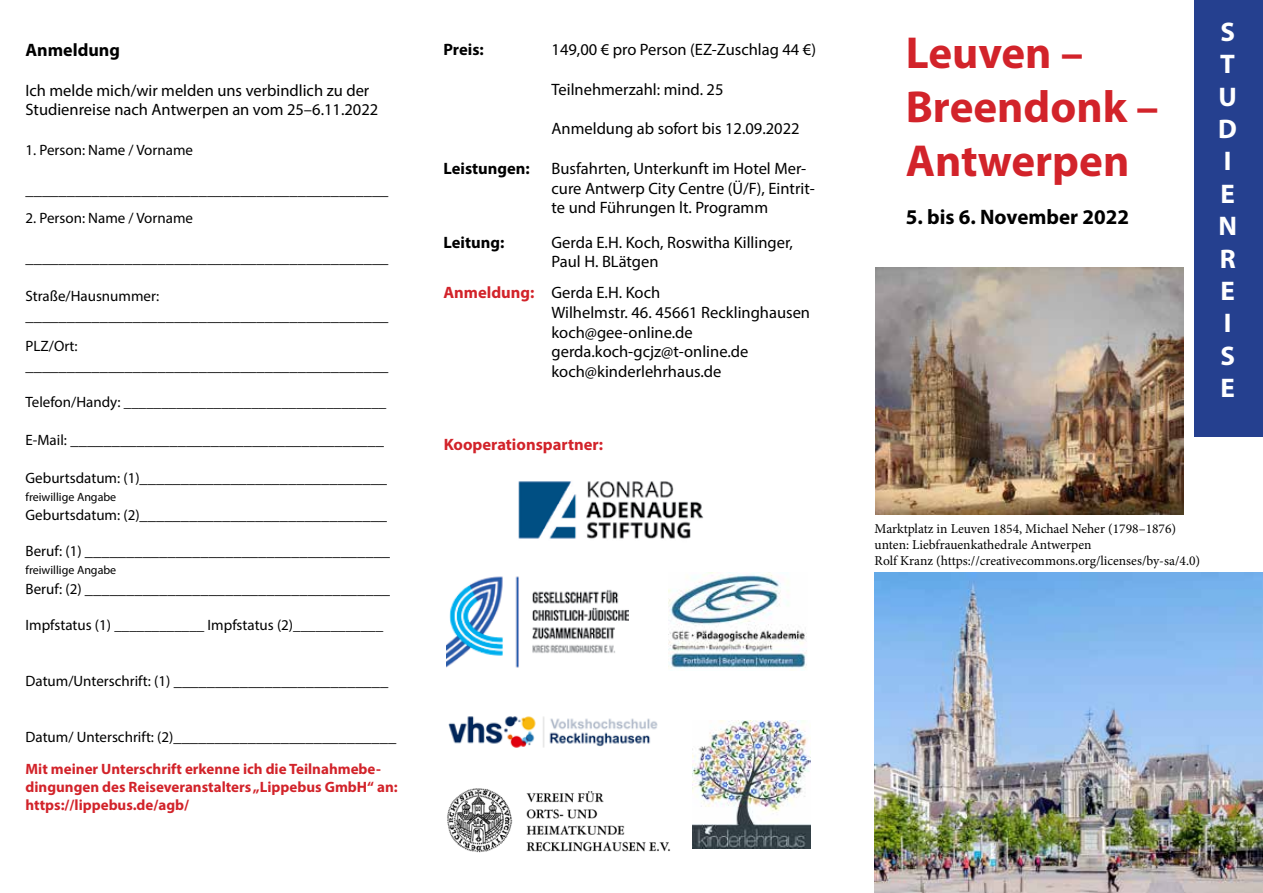
<style>
.page{position:relative;width:1263px;height:893px;background:#fff}
.page>*{position:absolute;margin:0;border:0;box-sizing:border-box;transform-origin:0 0}
.t1{font:700 45px/54px "Myriad Pro";color:#d2232a}
.t2{font:700 27px/32.4px "Myriad Pro";color:#fff}
.t3{font:700 21px "Myriad Pro";color:#000}
.t4{font:700 18px "Myriad Pro";color:#000}
.t5{font:16.5px/19.8px "Myriad Pro";color:#000}
.t6{font:700 16.5px "Myriad Pro";color:#000}
.t7{font:700 16.5px "Myriad Pro";color:#d2232a}
.t8{font:15px "Myriad Pro";color:#000}
.t9{font:700 15px/18px "Myriad Pro";color:#d2232a}
.t10{font:13.5px/16.2px "Minion Pro";color:#000}
.t11{font:12px "Myriad Pro";color:#000}
.s1{font-size:15px}
.s2{font-weight:700;color:#d2232a}
</style>
<div class="page">
<img style="left:518px;top:481px;width:213px;height:112px">
<div style="left:1195px;top:0;width:68px;height:436px;background:#25408f"></div>
<img style="left:447px;top:573px;width:181px;height:95px">
<img style="left:448px;top:716px;width:210px;height:32px">
<img style="left:693px;top:720px;width:117px;height:128px">
<img style="left:669px;top:573px;width:138px;height:96px">
<img style="left:447px;top:788px;width:224px;height:65px">
<img style="left:876px;top:268px;width:307px;height:246px">
<img style="left:874px;top:573px;width:389px;height:320px">
<p class="t4" style="left:26px;top:38px;width:96px">Anmeldung</p>
<p class="t5" style="left:26px;top:80px;width:354px">Ich melde mich/wir melden uns verbindlich zu der<br>Studienreise nach Antwerpen an vom 25–6.11.2022</p>
<p class="t8" style="left:26px;top:141px;width:169px">1. Person: Name / Vorname</p>
<p class="t5" style="left:26px;top:179px;width:365px">____________________________________________</p>
<p class="t8" style="left:26px;top:209px;width:169px">2. Person: Name / Vorname</p>
<p class="t5" style="left:26px;top:247px;width:365px">____________________________________________</p>
<p class="t8" style="left:26px;top:287px;width:135px">Straße/Hausnummer:</p>
<p class="t5" style="left:26px;top:305px;width:365px">____________________________________________</p>
<p class="t8" style="left:26px;top:337px;width:54px">PLZ/Ort:</p>
<p class="t5" style="left:26px;top:355px;width:364px">____________________________________________</p>
<p class="t8" style="left:26px;top:393px;width:362px">Telefon/Handy: ___________________________________</p>
<p class="t5" style="left:26px;top:429px;width:360px"><span class="s1">E-Mail:</span> ______________________________________</p>
<p class="t5" style="left:26px;top:467px;width:363px"><span class="s1">Geburtsdatum: (1)</span>______________________________</p>
<p class="t11" style="left:26px;top:489px;width:92px">freiwillige Angabe</p>
<p class="t5" style="left:26px;top:497px;width:366px;line-height:36px"><span class="s1">Geburtsdatum: (2)</span>______________________________<br><span class="s1">Beruf: (1)</span> _____________________________________</p>
<p class="t11" style="left:26px;top:563px;width:92px">freiwillige Angabe</p>
<p class="t5" style="left:26px;top:579px;width:366px"><span class="s1">Beruf: (2)</span> _____________________________________</p>
<p class="t8" style="left:26px;top:616px;width:359px">Impfstatus (1) ____________ Impfstatus (2)____________</p>
<p class="t5" style="left:26px;top:670px;width:364px"><span class="s1">Datum/Unterschrift: (1)</span> __________________________</p>
<p class="t5" style="left:26px;top:726px;width:372px"><span class="s1">Datum/ Unterschrift: (2)</span>___________________________</p>
<p class="t9" style="left:26px;top:760px;width:374px">Mit meiner Unterschrift erkenne ich die Teilnahmebe&shy;dingungen des Reiseveranstalters „Lippebus GmbH“ an: https://lippebus.de/agb/</p>
<p class="t6" style="left:443px;top:39px;width:42px">Preis:</p>
<p class="t5" style="left:551px;top:39px;width:266px">149,00 € pro Person (EZ-Zuschlag 44 €)</p>
<p class="t5" style="left:551px;top:79px;width:173px">Teilnehmerzahl: mind. 25</p>
<p class="t5" style="left:551px;top:118px;width:250px">Anmeldung ab sofort bis 12.09.2022</p>
<p class="t6" style="left:443px;top:157px;width:88px">Leistungen:</p>
<p class="t5" style="left:551px;top:158px;width:265px">Busfahrten, Unterkunft im Hotel Mer&shy;cure Antwerp City Centre (Ü/F), Eintrit&shy;te und Führungen lt. Programm</p>
<p class="t6" style="left:443px;top:231px;width:62px">Leitung:</p>
<p class="t5" style="left:551px;top:232px;width:243px">Gerda E.H. Koch, Roswitha Killinger,<br>Paul H. BLätgen</p>
<p class="t5" style="left:551px;top:282px;width:260px;text-indent:-108px"><span class="s2">Anmeldung:</span> Gerda E.H. Koch<br>Wilhelmstr. 46. 45661 Recklinghausen koch@gee-online.de gerda.koch-gcjz@t-online.de koch@kinderlehrhaus.de</p>
<p class="t7" style="left:444px;top:433px;width:161px">Kooperationspartner:</p>
<h1 class="t1" style="left:906px;top:24px;width:254px">Leuven –<br>Breendonk –<br>Antwerpen</h1>
<p class="t3" style="left:906px;top:204px;width:225px">5. bis 6. November 2022</p>
<h2 class="t2" style="left:1218px;top:15px;width:20px">S<br>T<br>U<br>D<br>I<br>E<br>N<br>R<br>E<br>I<br>S<br>E</h2>
<p class="t10" style="left:874px;top:520px;width:327px">Marktplatz in Leuven 1854, Michael Neher (1798–1876) unten: Liebfrauenkathedrale Antwerpen<br>Rolf Kranz (https://creativecommons.org/licenses/by-sa/4.0)</p>
</div>
